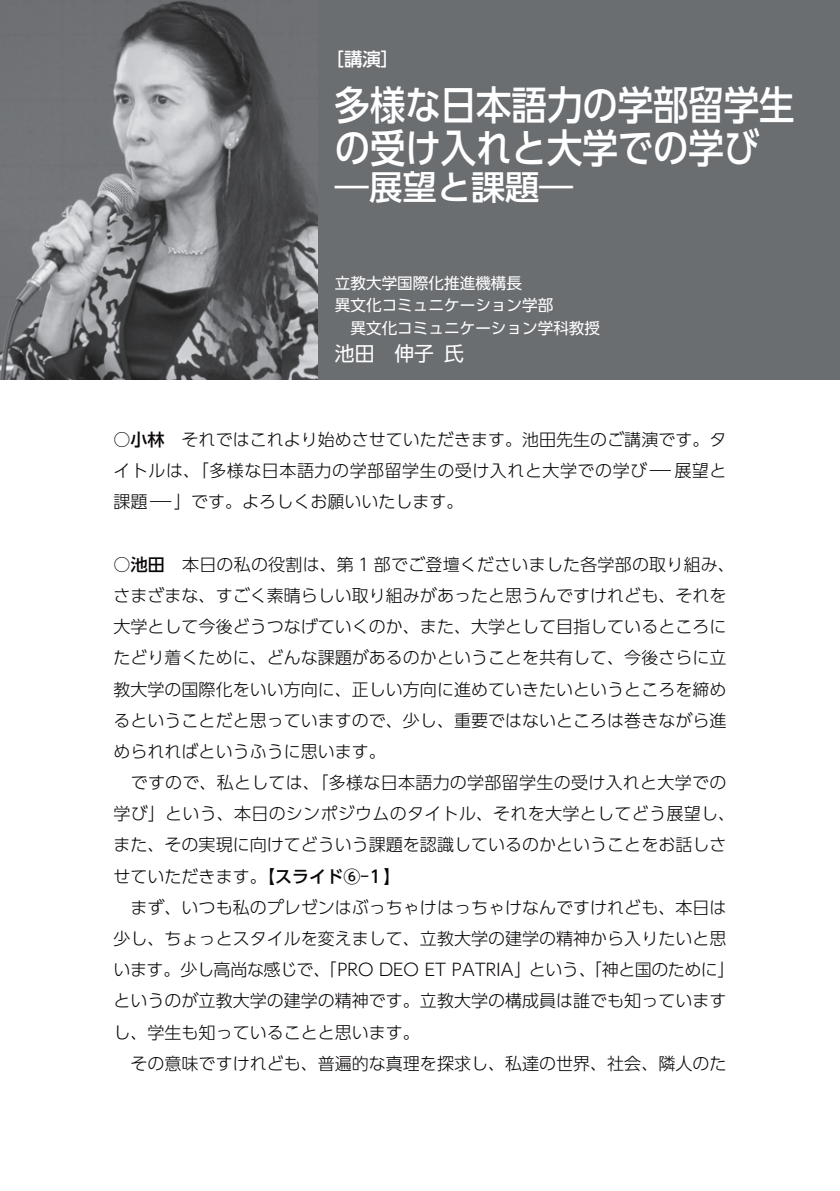
<style>
.page{position:relative;width:840px;height:1191px;background:#fff}
.page>*{position:absolute;margin:0;border:0;box-sizing:border-box;transform-origin:0 0}
.t1{font:500 39.6px/42.6px "UD Shin Go Pro";color:#fff;scale:.89 1}
.t2{font:500 34px "UD Shin Go Pro";color:#fff}
.t3{font:19.8px "UD Shin Go Pro";color:#fff}
.t4{font:300 17px/31.2px "UD Shin Go Pro";color:#0a0607;text-align:justify}
.t5{font:15.6px/22.6px "UD Shin Go Pro";color:#fff}
.s1{font-weight:500}
</style>
<div class="page">
<div style="left:317px;top:0;width:522px;height:380px;background:#6b6e71"></div>
<img style="left:0;top:0;width:317px;height:380px">
<h1 class="t1" style="left:334px;top:82px;width:517px">多様な日本語力の学部留学生の受け入れと大学での学び</h1>
<h2 class="t2" style="left:334px;top:160px;width:240px">―展望と課題―</h2>
<p class="t5" style="left:334px;top:271px;width:282px">立教大学国際化推進機構長<br>異文化コミュニケーション学部<br>　異文化コミュニケーション学科教授　</p>
<p class="t3" style="left:334px;top:337px;width:130px">池田　伸子 氏</p>
<p class="t4" style="left:113px;top:423px;width:614px">○<span class="s1">小林</span>　それではこれより始めさせていただきます。池田先生のご講演です。タイトルは、「多様な日本語力の学部留学生の受け入れと大学での学び―展望と課題―」です。よろしくお願いいたします。</p>
<p class="t4" style="left:113px;top:548px;width:622px;text-align:left">○<span class="s1">池田</span>　本日の私の役割は、第 1 部でご登壇くださいました各学部の取り組み、さまざまな、すごく素晴らしい取り組みがあったと思うんですけれども、それを大学として今後どうつなげていくのか、また、大学として目指しているところにたどり着くために、どんな課題があるのかということを共有して、今後さらに立教大学の国際化をいい方向に、正しい方向に進めていきたいというところを締めるということだと思っていますので、少し、重要ではないところは巻きながら進められればというふうに思います。<br>　ですので、私としては、「多様な日本語力の学部留学生の受け入れと大学での学び」という、本日のシンポジウムのタイトル、それを大学としてどう展望し、また、その実現に向けてどういう課題を認識しているのかということをお話しさせていただきます。<span class="s1">【スライド⑥－1】<br></span>　まず、いつも私のプレゼンはぶっちゃけはっちゃけなんですけれども、本日は少し、ちょっとスタイルを変えまして、立教大学の建学の精神から入りたいと思います。少し高尚な感じで、「PRO DEO ET PATRIA」という、「神と国のために」というのが立教大学の建学の精神です。立教大学の構成員は誰でも知っていますし、学生も知っていることと思います。<br>　その意味ですけれども、普遍的な真理を探求し、私達の世界、社会、隣人のた</p>
</div>
